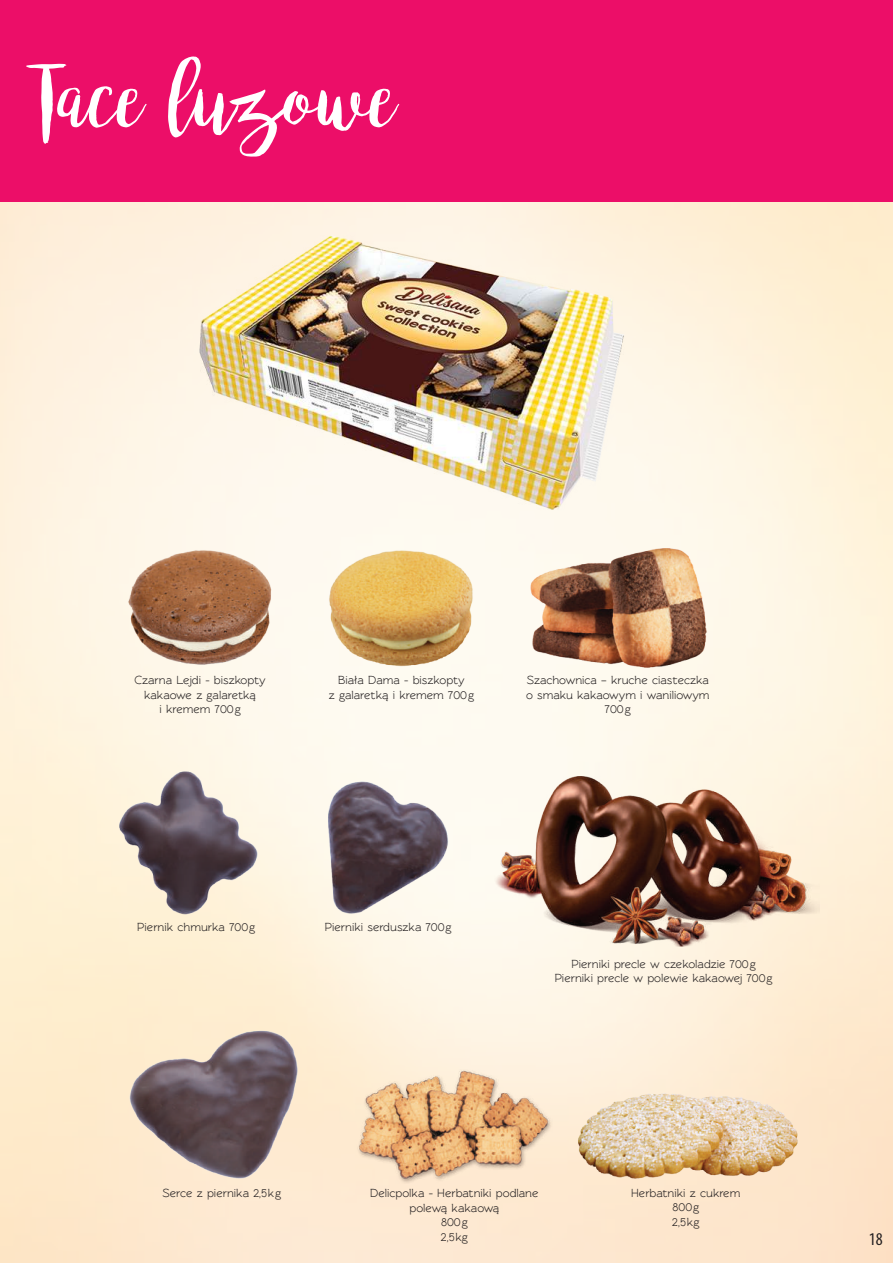
<style>
.page{position:relative;width:893px;height:1263px;background:#fff}
.page>*{position:absolute;margin:0;border:0;box-sizing:border-box;transform-origin:0 0}
.t1{font:87px "bromello";color:#fff}
.t2{font:condensed 18px "Myriad Pro";color:#231f20}
.t3{font:600 12px/14.4px "Rawengulk";color:#231f20;text-align:center}
</style>
<div class="page">
<img style="left:0;top:202px;width:893px;height:1061px">
<div style="left:0;top:0;width:893px;height:202px;background:#ec0e68"></div>
<img style="left:572px;top:1071px;width:228px;height:110px">
<img style="left:128px;top:1025px;width:176px;height:158px">
<img style="left:523px;top:542px;width:188px;height:128px">
<img style="left:322px;top:779px;width:128px;height:136px">
<img style="left:116px;top:766px;width:146px;height:149px">
<img style="left:355px;top:1070px;width:198px;height:113px">
<img style="left:194px;top:230px;width:442px;height:295px">
<img style="left:123px;top:544px;width:154px;height:124px">
<img style="left:309px;top:549px;width:185px;height:121px">
<img style="left:494px;top:777px;width:325px;height:170px">
<h1 class="t1" style="left:35px;top:46px;width:364px">Tace luzowe</h1>
<p class="t3" style="left:134px;top:673px;width:133px">Czarna Lejdi - biszkopty kakaowe z galaretką<br>i kremem 700g</p>
<p class="t3" style="left:329px;top:673px;width:147px">Biała Dama - biszkopty<br>z galaretką i kremem 700g</p>
<p class="t3" style="left:526px;top:673px;width:185px">Szachownica – kruche ciasteczka o smaku kakaowym i waniliowym<br>700g</p>
<p class="t3" style="left:137px;top:920px;width:119px">Piernik chmurka 700g</p>
<p class="t3" style="left:325px;top:920px;width:128px">Pierniki serduszka 700g</p>
<p class="t3" style="left:555px;top:956px;width:219px">Pierniki precle w czekoladzie 700g<br>Pierniki precle w polewie kakaowej 700g</p>
<p class="t3" style="left:163px;top:1186px;width:120px">Serce z piernika 2,5kg</p>
<p class="t3" style="left:370px;top:1186px;width:170px">Delicpolka - Herbatniki podlane polewą kakaową<br>800g<br>2,5kg</p>
<p class="t3" style="left:631px;top:1186px;width:111px">Herbatniki z cukrem<br>800g<br>2,5kg</p>
<h2 class="t2" style="left:869px;top:1229px;width:15px">18</h2>
</div>
